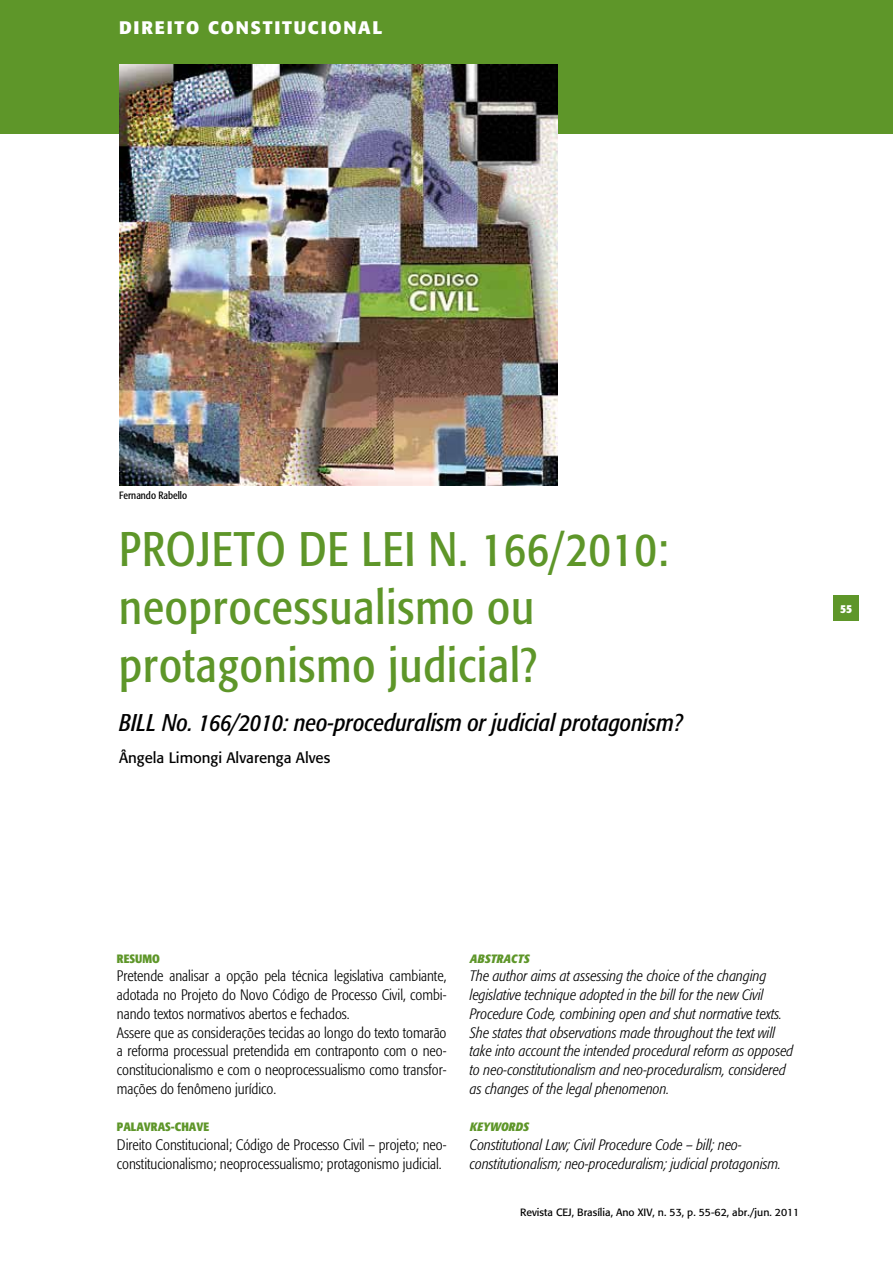
<style>
.page{position:relative;width:893px;height:1263px;background:#fff}
.page>*{position:absolute;margin:0;border:0;box-sizing:border-box;transform-origin:0 0}
.t1{font:condensed 48px/57.6px "Formata";letter-spacing:.02em;color:#5e9629}
.t2{font:italic condensed 24px "Formata";color:#000}
.t3{font:700 18px "Formata";letter-spacing:.1em;color:#fff}
.t4{font:300 condensed 15px/18.8px "Formata";color:#000}
.t5{font:italic 300 condensed 15px/18.8px "Formata";color:#000}
.t6{font:15px "Formata";color:#000}
.t7{font:700 condensed 12px "Formata";color:#5e9629}
.t8{font:italic 700 condensed 12px "Formata";color:#5e9629}
.t9{font:700 condensed 12px "Formata";color:#fff}
.t10{font:10.5px "Formata";color:#000}
.t11{font:condensed 10.5px "Formata";color:#000}
</style>
<div class="page">
<div style="left:833px;top:595px;width:26px;height:26px;background:#5e9629"></div>
<div style="left:0;top:0;width:893px;height:134px;background:#5e9629"></div>
<img style="left:119px;top:65px;width:439px;height:420px">
<p class="t3" style="left:119px;top:17px;width:265px">DIREITO CONSTITUCIONAL</p>
<p class="t11" style="left:119px;top:490px;width:69px">Fernando Rabello</p>
<h1 class="t1" style="left:119px;top:521px;width:551px">PROJETO DE LEI N. 166/2010: neoprocessualismo ou protagonismo judicial?</h1>
<h2 class="t2" style="left:119px;top:708px;width:565px">BILL No. 166/2010: neo-proceduralism or judicial protagonism?</h2>
<p class="t6" style="left:119px;top:748px;width:213px">Ângela Limongi Alvarenga Alves</p>
<p class="t9" style="left:840px;top:601px;width:13px">55</p>
<p class="t7" style="left:117px;top:951px;width:44px">RESUMO</p>
<p class="t4" style="left:117px;top:967px;width:331px">Pretende analisar a opção pela técnica legislativa cambiante, adotada no Projeto do Novo Código de Processo Civil, combi&shy;nando textos normativos abertos e fechados.<br>Assere que as considerações tecidas ao longo do texto tomarão a reforma processual pretendida em contraponto com o neo&shy;constitucionalismo e com o neoprocessualismo como transfor&shy;mações do fenômeno jurídico.</p>
<p class="t7" style="left:117px;top:1120px;width:94px">PALAVRAS-CHAVE</p>
<p class="t4" style="left:117px;top:1136px;width:331px">Direito Constitucional; Código de Processo Civil – projeto; neo&shy;constitucionalismo; neoprocessualismo; protagonismo judicial.</p>
<p class="t8" style="left:470px;top:951px;width:61px">ABSTRACTS</p>
<p class="t5" style="left:470px;top:967px;width:325px">The author aims at assessing the choice of the changing legislative technique adopted in the bill for the new Civil Procedure Code, combining open and shut normative texts.<br>She states that observations made throughout the text will take into account the intended procedural reform as opposed to neo-constitutionalism and neo-proceduralism, considered as changes of the legal phenomenon.</p>
<p class="t8" style="left:470px;top:1120px;width:61px">KEYWORDS</p>
<p class="t5" style="left:470px;top:1136px;width:313px">Constitutional Law; Civil Procedure Code – bill; neo&shy;constitutionalism; neo-proceduralism; judicial protagonism.</p>
<p class="t10" style="left:520px;top:1206px;width:281px">Revista CEJ, Brasília, Ano XIV, n. 53, p. 55-62, abr./jun. 2011</p>
</div>
